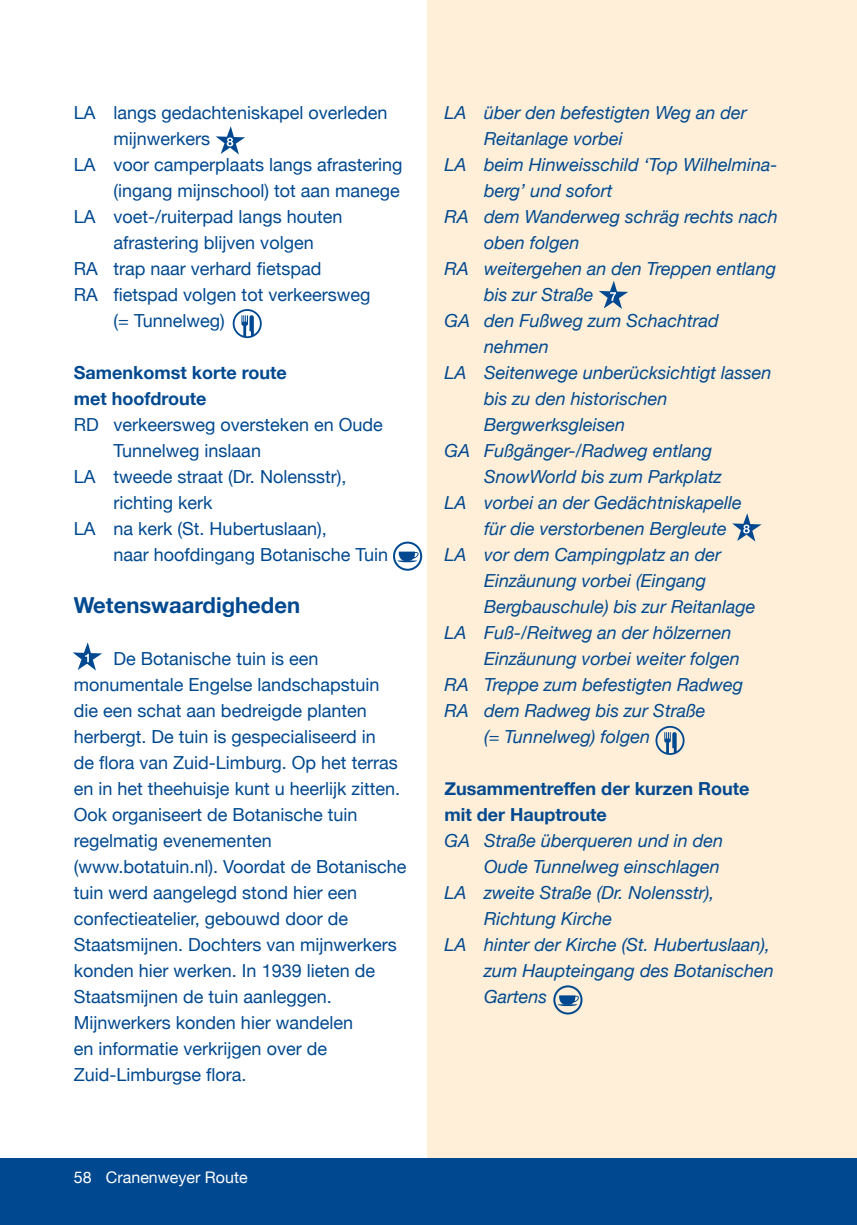
<style>
.page{position:relative;width:857px;height:1225px;background:#fff}
.page>*{position:absolute;margin:0;border:0;box-sizing:border-box;transform-origin:0 0}
.t1{font:700 22px "Helvetica Neue";color:#004990}
.t2{font:18px/26px "Helvetica Neue";color:#004990}
.t3{font:italic 18px "Helvetica Neue";color:#004990}
.t4{font:700 18px/26px "Helvetica Neue";color:#004990}
.t5{font:16px "Helvetica Neue";color:#fff}
</style>
<div class="page">
<div style="left:0;top:1159px;width:856px;height:66px;background:#004990"></div>
<div style="left:427px;top:0;width:429px;height:1163px;background:#ffefd8"></div>
<svg style="left:215px;top:126px;width:30px;height:28px"></svg>
<svg style="left:241px;top:315px;width:13px;height:22px"></svg>
<div style="left:232px;top:309px;width:29px;height:29px;border:2px solid #004990;border-radius:50%"></div>
<svg style="left:599px;top:281px;width:29px;height:28px"></svg>
<svg style="left:664px;top:732px;width:12px;height:20px"></svg>
<div style="left:655px;top:726px;width:29px;height:29px;border:2px solid #004990;border-radius:50%"></div>
<svg style="left:732px;top:513px;width:29px;height:28px"></svg>
<svg style="left:73px;top:642px;width:29px;height:28px"></svg>
<div style="left:0;top:1158px;width:856px;height:9px;background:#004990"></div>
<div style="left:393px;top:541px;width:29px;height:30px;border:2px solid #004990;border-radius:50%"></div>
<svg style="left:397px;top:551px;width:21px;height:12px"></svg>
<div style="left:553px;top:985px;width:29px;height:29px;border:2px solid #004990;border-radius:50%"></div>
<svg style="left:557px;top:995px;width:21px;height:11px"></svg>
<p class="t2" style="left:74px;top:101px;width:315px">LA langs gedachteniskapel overleden</p>
<p class="t2" style="left:113px;top:127px;width:98px">mijnwerkers</p>
<p class="t2" style="left:74px;top:153px;width:330px">LA voor camperplaats langs afrastering</p>
<p class="t2" style="left:113px;top:179px;width:288px">(ingang mijnschool) tot aan manege</p>
<p class="t2" style="left:74px;top:205px;width:270px">LA voet-/ruiterpad langs houten</p>
<p class="t2" style="left:113px;top:231px;width:201px">afrastering blijven volgen</p>
<p class="t2" style="left:74px;top:257px;width:249px">RA trap naar verhard fietspad</p>
<p class="t2" style="left:74px;top:283px;width:298px">RA fietspad volgen tot verkeersweg</p>
<p class="t2" style="left:113px;top:309px;width:113px">(= Tunnelweg)</p>
<p class="t4" style="left:74px;top:360px;width:214px">Samenkomst korte route met hoofdroute</p>
<p class="t2" style="left:74px;top:412px;width:310px">RD verkeersweg oversteken en Oude</p>
<p class="t2" style="left:113px;top:438px;width:149px">Tunnelweg inslaan</p>
<p class="t2" style="left:74px;top:464px;width:274px">LA tweede straat (Dr. Nolensstr),</p>
<p class="t2" style="left:113px;top:490px;width:101px">richting kerk</p>
<p class="t2" style="left:74px;top:516px;width:254px">LA na kerk (St. Hubertuslaan),</p>
<p class="t2" style="left:113px;top:542px;width:276px">naar hoofdingang Botanische Tuin</p>
<p class="t1" style="left:74px;top:588px;width:228px">Wetenswaardigheden</p>
<p class="t2" style="left:74px;top:647px;width:334px;text-indent:40px">De Botanische tuin is een monumentale Engelse landschapstuin die een schat aan bedreigde planten herbergt. De tuin is gespecialiseerd in<br>de flora van Zuid-Limburg. Op het terras en in het theehuisje kunt u heerlijk zitten.<br>Ook organiseert de Botanische tuin regelmatig evenementen (www.botatuin.nl). Voordat de Botanische tuin werd aangelegd stond hier een confectieatelier, gebouwd door de Staatsmijnen. Dochters van mijnwerkers konden hier werken. In 1939 lieten de Staatsmijnen de tuin aanleggen.<br>Mijnwerkers konden hier wandelen<br>en informatie verkrijgen over de Zuid-Limburgse flora.</p>
<p class="t5" style="left:74px;top:1165px;width:19px">58</p>
<p class="t5" style="left:106px;top:1165px;width:143px">Cranenweyer Route</p>
<p class="t3" style="left:444px;top:100px;width:304px">LA über den befestigten Weg an der</p>
<p class="t3" style="left:484px;top:126px;width:140px">Reitanlage vorbei</p>
<p class="t3" style="left:444px;top:152px;width:334px">LA beim Hinweisschild ‘Top Wilhelmina-</p>
<p class="t3" style="left:484px;top:178px;width:130px">berg’ und sofort</p>
<p class="t3" style="left:444px;top:204px;width:335px">RA dem Wanderweg schräg rechts nach</p>
<p class="t3" style="left:484px;top:230px;width:97px">oben folgen</p>
<p class="t3" style="left:444px;top:256px;width:333px">RA weitergehen an den Treppen entlang</p>
<p class="t3" style="left:484px;top:282px;width:111px">bis zur Straße</p>
<p class="t3" style="left:444px;top:308px;width:276px">GA den Fußweg zum Schachtrad</p>
<p class="t3" style="left:484px;top:334px;width:66px">nehmen</p>
<p class="t3" style="left:444px;top:360px;width:328px">LA Seitenwege unberücksichtigt lassen</p>
<p class="t3" style="left:484px;top:386px;width:185px">bis zu den historischen</p>
<p class="t3" style="left:484px;top:412px;width:142px">Bergwerksgleisen</p>
<p class="t3" style="left:444px;top:438px;width:269px">GA Fußgänger-/Radweg entlang</p>
<p class="t3" style="left:484px;top:464px;width:239px">SnowWorld bis zum Parkplatz</p>
<p class="t3" style="left:444px;top:490px;width:299px">LA vorbei an der Gedächtniskapelle</p>
<p class="t3" style="left:484px;top:516px;width:244px">für die verstorbenen Bergleute</p>
<p class="t3" style="left:444px;top:542px;width:278px">LA vor dem Campingplatz an der</p>
<p class="t3" style="left:484px;top:568px;width:223px">Einzäunung vorbei (Eingang</p>
<p class="t3" style="left:484px;top:594px;width:273px">Bergbauschule) bis zur Reitanlage</p>
<p class="t3" style="left:444px;top:620px;width:288px">LA Fuß-/Reitweg an der hölzernen</p>
<p class="t3" style="left:484px;top:646px;width:257px">Einzäunung vorbei weiter folgen</p>
<p class="t3" style="left:444px;top:672px;width:300px">RA Treppe zum befestigten Radweg</p>
<p class="t3" style="left:444px;top:698px;width:262px">RA dem Radweg bis zur Straße</p>
<p class="t3" style="left:484px;top:724px;width:167px">(= Tunnelweg) folgen</p>
<p class="t4" style="left:444px;top:776px;width:306px">Zusammentreffen der kurzen Route mit der Hauptroute</p>
<p class="t3" style="left:444px;top:828px;width:280px">GA Straße überqueren und in den</p>
<p class="t3" style="left:484px;top:854px;width:237px">Oude Tunnelweg einschlagen</p>
<p class="t3" style="left:444px;top:880px;width:271px">LA zweite Straße (Dr. Nolensstr),</p>
<p class="t3" style="left:484px;top:906px;width:130px">Richtung Kirche</p>
<p class="t3" style="left:444px;top:932px;width:327px">LA hinter der Kirche (St. Hubertuslaan),</p>
<p class="t3" style="left:484px;top:958px;width:291px">zum Haupteingang des Botanischen</p>
<p class="t3" style="left:484px;top:984px;width:65px">Gartens</p>
</div>
